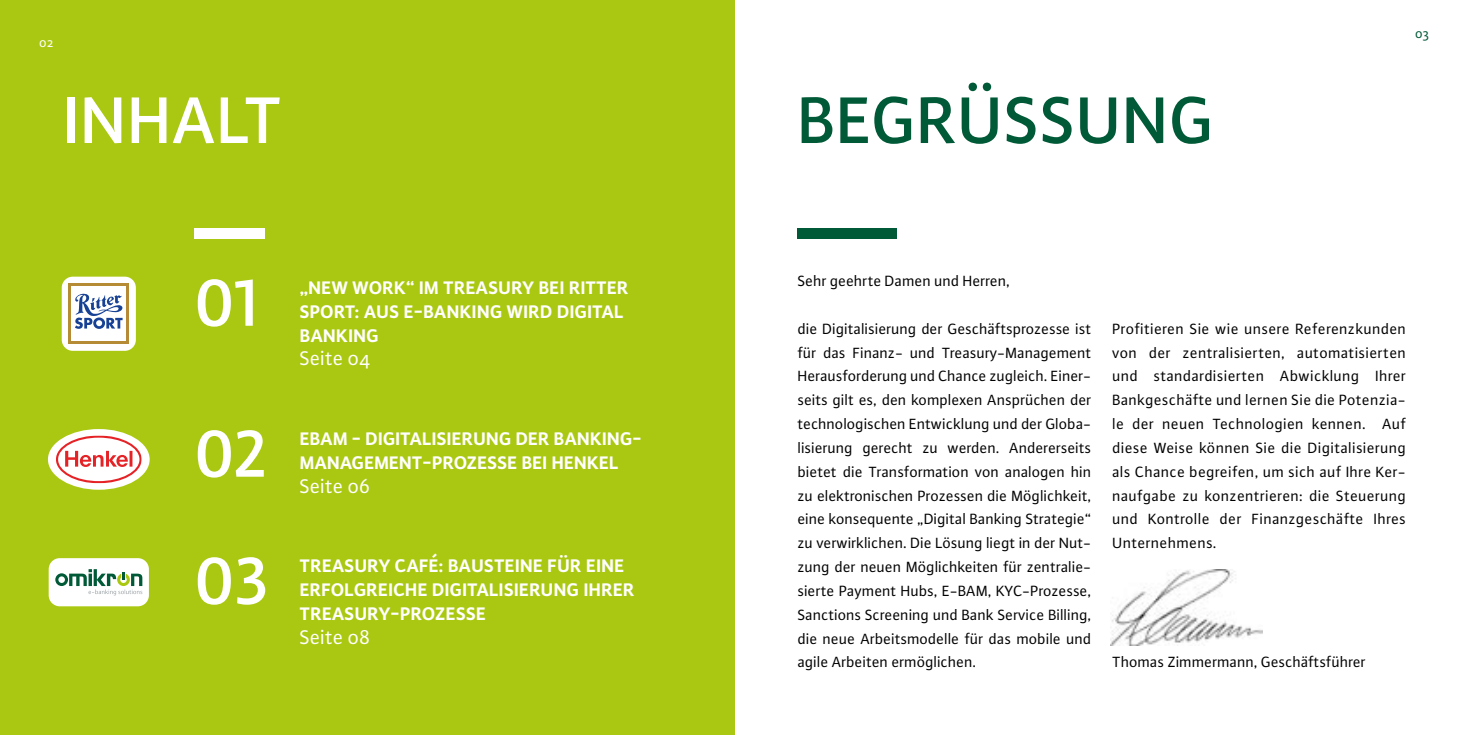
<style>
.page{position:relative;width:1469px;height:735px;background:#fff}
.page>*{position:absolute;margin:0;border:0;box-sizing:border-box;transform-origin:0 0}
.t1{font:500 70px/150.8px "Plus Sans OT";letter-spacing:-.005em;color:#fff}
.t2{font:500 70px "Plus Sans OT";letter-spacing:.01em;color:#005937}
.t3{font:21px "Plus Sans OT";color:#fff}
.t4{font:700 19.25px/23.8px "Plus Sans OT";letter-spacing:.01em;color:#fff}
.t5{font:15.75px/23.8px "Plus Sans OT";color:#000;text-align:justify}
.t6{font:14px "Plus Sans OT";color:#fff}
.t7{font:14px "Plus Sans OT";color:#005937}
</style>
<div class="page">
<div style="left:0;top:0;width:734px;height:734px;background:#aac811"></div>
<div style="left:194px;top:227px;width:71px;height:11px;background:#fff"></div>
<div style="left:797px;top:227px;width:100px;height:11px;background:#005937"></div>
<img style="left:1110px;top:569px;width:152px;height:76px">
<div style="left:62px;top:276px;width:74px;height:74px;background:#fff;border-radius:11px"></div>
<div style="left:69px;top:283px;width:60px;height:60px;background:#b58c35"></div>
<div style="left:71px;top:286px;width:55px;height:55px;background:#fff"></div>
<svg style="left:75px;top:293px;width:48px;height:36px"></svg>
<div style="left:49px;top:558px;width:100px;height:48px;background:#fff;border-radius:11px"></div>
<svg style="left:55px;top:569px;width:87px;height:26px"></svg>
<div style="left:48px;top:429px;width:102px;height:60px;background:#fff;border-radius:50%"></div>
<svg style="left:56px;top:435px;width:86px;height:48px"></svg>
<p class="t6" style="left:40px;top:34px;width:16px">02</p>
<h1 class="t1" style="left:63px;top:44px;width:221px">INHALT</h1>
<h1 class="t1" style="left:194px;top:226px;width:76px">01<br>02</h1>
<h1 class="t1" style="left:194px;top:504px;width:77px">03</h1>
<p class="t4" style="left:300px;top:275px;width:330px">„NEW WORK“ IM TREASURY BEI RITTER<br>SPORT: AUS E-BANKING WIRD DIGITAL<br>BANKING</p>
<h2 class="t3" style="left:300px;top:346px;width:73px">Seite 04</h2>
<p class="t4" style="left:300px;top:426px;width:343px">EBAM - DIGITALISIERUNG DER BANKING-<br>MANAGEMENT-PROZESSE BEI HENKEL</p>
<h2 class="t3" style="left:300px;top:473px;width:72px">Seite 06</h2>
<p class="t4" style="left:300px;top:553px;width:336px">TREASURY CAFÉ: BAUSTEINE FÜR EINE<br>ERFOLGREICHE DIGITALISIERUNG IHRER<br>TREASURY-PROZESSE</p>
<h2 class="t3" style="left:300px;top:624px;width:72px">Seite 08</h2>
<h1 class="t2" style="left:798px;top:77px;width:418px">BEGRÜSSUNG</h1>
<p class="t7" style="left:1415px;top:25px;width:15px">03</p>
<p class="t5" style="left:797px;top:269px;width:214px">Sehr geehrte Damen und Herren,</p>
<p class="t5" style="left:797px;top:316px;width:295px">die Digitalisierung der Geschäftsprozesse ist für das Finanz- und Treasury-Management Herausforderung und Chance zugleich. Einer&shy;seits gilt es, den komplexen Ansprüchen der technologischen Entwicklung und der Globa&shy;lisierung gerecht zu werden. Andererseits bietet die Transformation von analogen hin zu elektronischen Prozessen die Möglichkeit, eine konsequente „Digital Banking Strategie“ zu verwirklichen. Die Lösung liegt in der Nut&shy;zung der neuen Möglichkeiten für zentralie&shy;sierte Payment Hubs, E-BAM, KYC-Prozesse, Sanctions Screening und Bank Service Billing, die neue Arbeitsmodelle für das mobile und agile Arbeiten ermöglichen.</p>
<p class="t5" style="left:1112px;top:316px;width:295px">Profitieren Sie wie unsere Referenzkunden von der zentralisierten, automatisierten und standardisierten Abwicklung Ihrer Bankgeschäfte und lernen Sie die Potenzia&shy;le der neuen Technologien kennen. Auf diese Weise können Sie die Digitalisierung als Chance begreifen, um sich auf Ihre Ker&shy;naufgabe zu konzentrieren: die Steuerung und Kontrolle der Finanzgeschäfte Ihres Unternehmens.</p>
<p class="t5" style="left:1112px;top:650px;width:255px">Thomas Zimmermann, Geschäftsführer</p>
</div>
